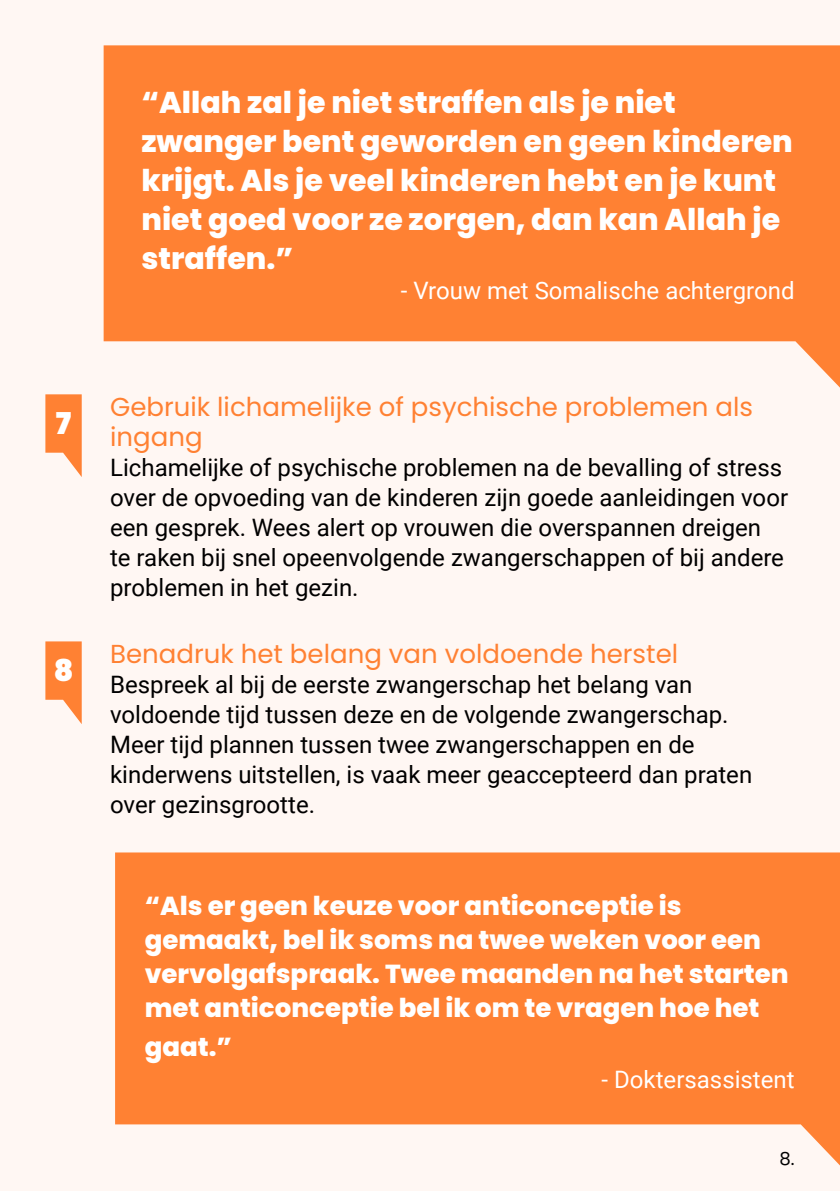
<style>
.page{position:relative;width:840px;height:1191px;background:#fff}
.page>*{position:absolute;margin:0;border:0;box-sizing:border-box;transform-origin:0 0}
.t1{font:800 30px/39px "Poppins";color:#fff}
.t2{font:900 30px "Poppins";color:#fff}
.t3{font:800 26px/33.8px "Poppins";color:#fff}
.t4{font:26px/30px "Poppins";color:#ff8133}
.t5{font:24px/30px "Roboto";color:#000}
.t6{font:24px "Roboto";color:#fff}
.t7{font:18px "Poppins";color:#000}
</style>
<div class="page">
<div style="left:0;top:0;width:839px;height:1191px;background:#fff7f3"></div>
<svg style="left:45px;top:641px;width:37px;height:83px"></svg>
<svg style="left:45px;top:394px;width:37px;height:83px"></svg>
<svg style="left:104px;top:45px;width:735px;height:342px;background:#ff904c"></svg>
<svg style="left:115px;top:852px;width:724px;height:313px;background:#ff904b"></svg>
<p class="t2" style="left:56px;top:406px;width:17px">7</p>
<p class="t2" style="left:54px;top:653px;width:21px">8</p>
<p class="t1" style="left:141px;top:83px;width:652px">“Allah zal je niet straffen als je niet zwanger bent geworden en geen kinderen krijgt. Als je veel kinderen hebt en je kunt niet goed voor ze zorgen, dan kan Allah je straffen.”</p>
<p class="t6" style="left:400px;top:274px;width:395px">- Vrouw met Somalische achtergrond</p>
<p class="t4" style="left:110px;top:392px;width:644px">Gebruik lichamelijke of psychische problemen als ingang</p>
<p class="t5" style="left:110px;top:451px;width:679px">Lichamelijke of psychische problemen na de bevalling of stress over de opvoeding van de kinderen zijn goede aanleidingen voor een gesprek. Wees alert op vrouwen die overspannen dreigen<br>te raken bij snel opeenvolgende zwangerschappen of bij andere problemen in het gezin.</p>
<p class="t4" style="left:110px;top:639px;width:569px">Benadruk het belang van voldoende herstel</p>
<p class="t5" style="left:110px;top:668px;width:643px">Bespreek al bij de eerste zwangerschap het belang van voldoende tijd tussen deze en de volgende zwangerschap.<br>Meer tijd plannen tussen twee zwangerschappen en de kinderwens uitstellen, is vaak meer geaccepteerd dan praten over gezinsgrootte.</p>
<p class="t3" style="left:145px;top:889px;width:645px">“Als er geen keuze voor anticonceptie is gemaakt, bel ik soms na twee weken voor een vervolgafspraak. Twee maanden na het starten met anticonceptie bel ik om te vragen hoe het</p>
<p class="t3" style="left:145px;top:1030px;width:89px">gaat.”</p>
<p class="t6" style="left:601px;top:1062px;width:194px">- Doktersassistent</p>
<p class="t7" style="left:779px;top:1147px;width:17px">8.</p>
</div>
